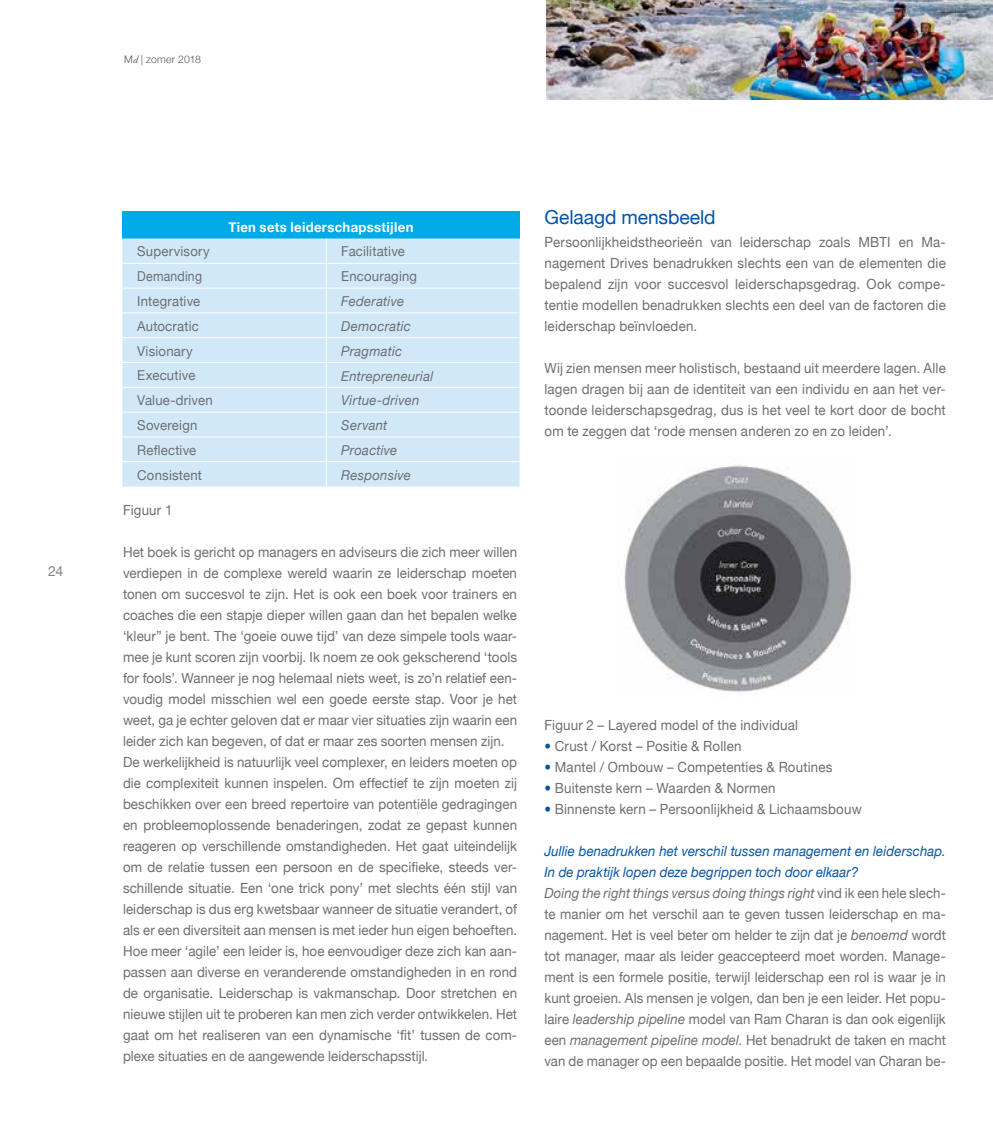
<style>
.page{position:relative;width:993px;height:1141px;background:#fff}
.page>*{position:absolute;margin:0;border:0;box-sizing:border-box;transform-origin:0 0}
.t1{font:19.25px "Helvetica Neue";letter-spacing:-.005em;color:#0054a6}
.t2{font:14px/21px "Helvetica Neue";letter-spacing:.005em;color:#6d6e71;text-align:justify;scale:.95 1}
.t3{font:14px/21px "Helvetica Neue";letter-spacing:.005em;color:#6d6e71;scale:.94 1}
.t4{font:14px "Helvetica Neue";color:#808285}
.t5{font:13.65px "Helvetica Neue";letter-spacing:.015em;color:#6d6e71;scale:.96 1}
.t6{font:italic 13.65px "Helvetica Neue";letter-spacing:.02em;color:#6d6e71;scale:.96 1}
.t7{font:700 13.65px "Helvetica Neue";letter-spacing:.025em;color:#fff;scale:.96 1}
.t8{font:13.65px "Helvetica Neue";letter-spacing:.015em;color:#6d6e71;scale:.9 1}
.t9{font:300 10.5px "Helvetica Neue";letter-spacing:.01em;color:#58595b}
.s1{font-family:"Adobe Garamond Pro";font-weight:400;font-style:italic}
.s2{color:#0054a6}
.s3{font-style:italic;color:#0054a6}
.s4{font-style:italic}
</style>
<div class="page">
<div style="left:122px;top:211px;width:397px;height:28px;background:#00aae6"></div>
<div style="left:122px;top:239px;width:397px;height:248px;background:#d1e8f8"></div>
<hr style="left:122px;top:263px;width:204px;height:1px;background:#fff">
<hr style="left:326px;top:263px;width:193px;height:1px;background:#fff">
<hr style="left:122px;top:288px;width:204px;height:1px;background:#fff">
<hr style="left:326px;top:288px;width:193px;height:1px;background:#fff">
<hr style="left:122px;top:312px;width:204px;height:1px;background:#fff">
<hr style="left:326px;top:312px;width:193px;height:1px;background:#fff">
<hr style="left:122px;top:337px;width:204px;height:1px;background:#fff">
<hr style="left:326px;top:337px;width:193px;height:1px;background:#fff">
<hr style="left:122px;top:362px;width:204px;height:1px;background:#fff">
<hr style="left:326px;top:362px;width:193px;height:1px;background:#fff">
<hr style="left:122px;top:387px;width:204px;height:1px;background:#fff">
<hr style="left:326px;top:387px;width:193px;height:1px;background:#fff">
<hr style="left:122px;top:412px;width:204px;height:1px;background:#fff">
<hr style="left:326px;top:412px;width:193px;height:1px;background:#fff">
<hr style="left:122px;top:436px;width:204px;height:1px;background:#fff">
<hr style="left:326px;top:436px;width:193px;height:1px;background:#fff">
<hr style="left:122px;top:461px;width:204px;height:1px;background:#fff">
<hr style="left:326px;top:461px;width:193px;height:1px;background:#fff">
<svg style="left:326px;top:239px;width:1px;height:248px"></svg>
<img style="left:624px;top:465px;width:228px;height:227px">
<img style="left:546px;top:0;width:446px;height:99px">
<p class="t4" style="left:48px;top:563px;width:17px">24</p>
<p class="t9" style="left:124px;top:53px;width:78px">M<span class="s1">d</span> | zomer 2018</p>
<p class="t7" style="left:228px;top:218px;width:194px">Tien sets leiderschapsstijlen</p>
<p class="t5" style="left:137px;top:243px;width:77px">Supervisory</p>
<p class="t5" style="left:341px;top:243px;width:68px">Facilitative</p>
<p class="t8" style="left:137px;top:268px;width:73px">Demanding</p>
<p class="t5" style="left:341px;top:268px;width:80px">Encouraging</p>
<p class="t5" style="left:137px;top:293px;width:67px">Integrative</p>
<p class="t6" style="left:341px;top:293px;width:67px">Federative</p>
<p class="t5" style="left:137px;top:318px;width:66px">Autocratic</p>
<p class="t6" style="left:341px;top:318px;width:74px">Democratic</p>
<p class="t5" style="left:137px;top:343px;width:59px">Visionary</p>
<p class="t6" style="left:341px;top:343px;width:65px">Pragmatic</p>
<p class="t5" style="left:137px;top:367px;width:62px">Executive</p>
<p class="t6" style="left:341px;top:367px;width:98px">Entrepreneurial</p>
<p class="t5" style="left:137px;top:392px;width:80px">Value-driven</p>
<p class="t6" style="left:341px;top:392px;width:83px">Virtue-driven</p>
<p class="t5" style="left:137px;top:417px;width:64px">Sovereign</p>
<p class="t6" style="left:341px;top:417px;width:50px">Servant</p>
<p class="t5" style="left:137px;top:442px;width:63px">Reflective</p>
<p class="t6" style="left:341px;top:442px;width:60px">Proactive</p>
<p class="t5" style="left:137px;top:467px;width:69px">Consistent</p>
<p class="t6" style="left:341px;top:467px;width:74px">Responsive</p>
<p class="t2" style="left:123px;top:499px;width:54px">Figuur 1</p>
<p class="t2" style="left:123px;top:541px;width:416px;text-align:left">Het boek is gericht op managers en adviseurs die zich meer willen verdiepen in de complexe wereld waarin ze leiderschap moeten tonen om succesvol te zijn. Het is ook een boek voor trainers en coaches die een stapje dieper willen gaan dan het bepalen welke ‘kleur” je bent. The ‘goeie ouwe tijd’ van deze simpele tools waar&shy;mee je kunt scoren zijn voorbij. Ik noem ze ook gekscherend ‘tools for fools’. Wanneer je nog helemaal niets weet, is zo’n relatief een&shy;voudig model misschien wel een goede eerste stap. Voor je het weet, ga je echter geloven dat er maar vier situaties zijn waarin een leider zich kan begeven, of dat er maar zes soorten mensen zijn.<br>De werkelijkheid is natuurlijk veel complexer, en leiders moeten op die complexiteit kunnen inspelen. Om effectief te zijn moeten zij beschikken over een breed repertoire van potentiële gedragingen en probleemoplossende benaderingen, zodat ze gepast kunnen reageren op verschillende omstandigheden. Het gaat uiteindelijk om de relatie tussen een persoon en de specifieke, steeds ver&shy;schillende situatie. Een ‘one trick pony’ met slechts één stijl van leiderschap is dus erg kwetsbaar wanneer de situatie verandert, of als er een diversiteit aan mensen is met ieder hun eigen behoeften.<br>Hoe meer ‘agile’ een leider is, hoe eenvoudiger deze zich kan aan&shy;passen aan diverse en veranderende omstandigheden in en rond de organisatie. Leiderschap is vakmanschap. Door stretchen en nieuwe stijlen uit te proberen kan men zich verder ontwikkelen. Het gaat om het realiseren van een dynamische ‘fit’ tussen de com&shy;plexe situaties en de aangewende leiderschapsstijl.</p>
<h1 class="t1" style="left:544px;top:205px;width:173px">Gelaagd mensbeeld</h1>
<p class="t2" style="left:544px;top:231px;width:424px">Persoonlijkheidstheorieën van leiderschap zoals MBTI en Ma&shy;nagement Drives benadrukken slechts een van de elementen die bepalend zijn voor succesvol leiderschapsgedrag. Ook compe&shy;tentie modellen benadrukken slechts een deel van de factoren die leiderschap beïnvloeden.</p>
<p class="t2" style="left:544px;top:357px;width:424px">Wij zien mensen meer holistisch, bestaand uit meerdere lagen. Alle lagen dragen bij aan de identiteit van een individu en aan het ver&shy;toonde leiderschapsgedrag, dus is het veel te kort door de bocht om te zeggen dat ‘rode mensen anderen zo en zo leiden’.</p>
<p class="t2" style="left:544px;top:714px;width:268px">Figuur 2 – Layered model of the individual</p>
<p class="t2" style="left:544px;top:735px;width:209px"><span class="s2">•</span> Crust / Korst – Positie &amp; Rollen</p>
<p class="t2" style="left:544px;top:756px;width:304px"><span class="s2">•</span> Mantel / Ombouw – Competenties &amp; Routines</p>
<p class="t2" style="left:544px;top:777px;width:244px"><span class="s2">•</span> Buitenste kern – Waarden &amp; Normen</p>
<p class="t2" style="left:544px;top:798px;width:335px"><span class="s2">•</span> Binnenste kern – Persoonlijkheid &amp; Lichaamsbouw</p>
<p class="t3" style="left:544px;top:840px;width:428px"><span class="s3">Jullie benadrukken het verschil tussen management en leiderschap.<br>In de praktijk lopen deze begrippen toch door elkaar?<br></span><span class="s4">Doing the right things versus doing things right</span> vind ik een hele slech&shy;te manier om het verschil aan te geven tussen leiderschap en ma&shy;nagement. Het is veel beter om helder te zijn dat je <span class="s4">benoemd</span> wordt tot manager, maar als leider geaccepteerd moet worden. Manage&shy;ment is een formele positie, terwijl leiderschap een rol is waar je in kunt groeien. Als mensen je volgen, dan ben je een leider. Het popu&shy;laire <span class="s4">leadership pipeline</span> model van Ram Charan is dan ook eigenlijk een <span class="s4">management pipeline model</span>. Het benadrukt de taken en macht van de manager op een bepaalde positie. Het model van Charan be-</p>
</div>
